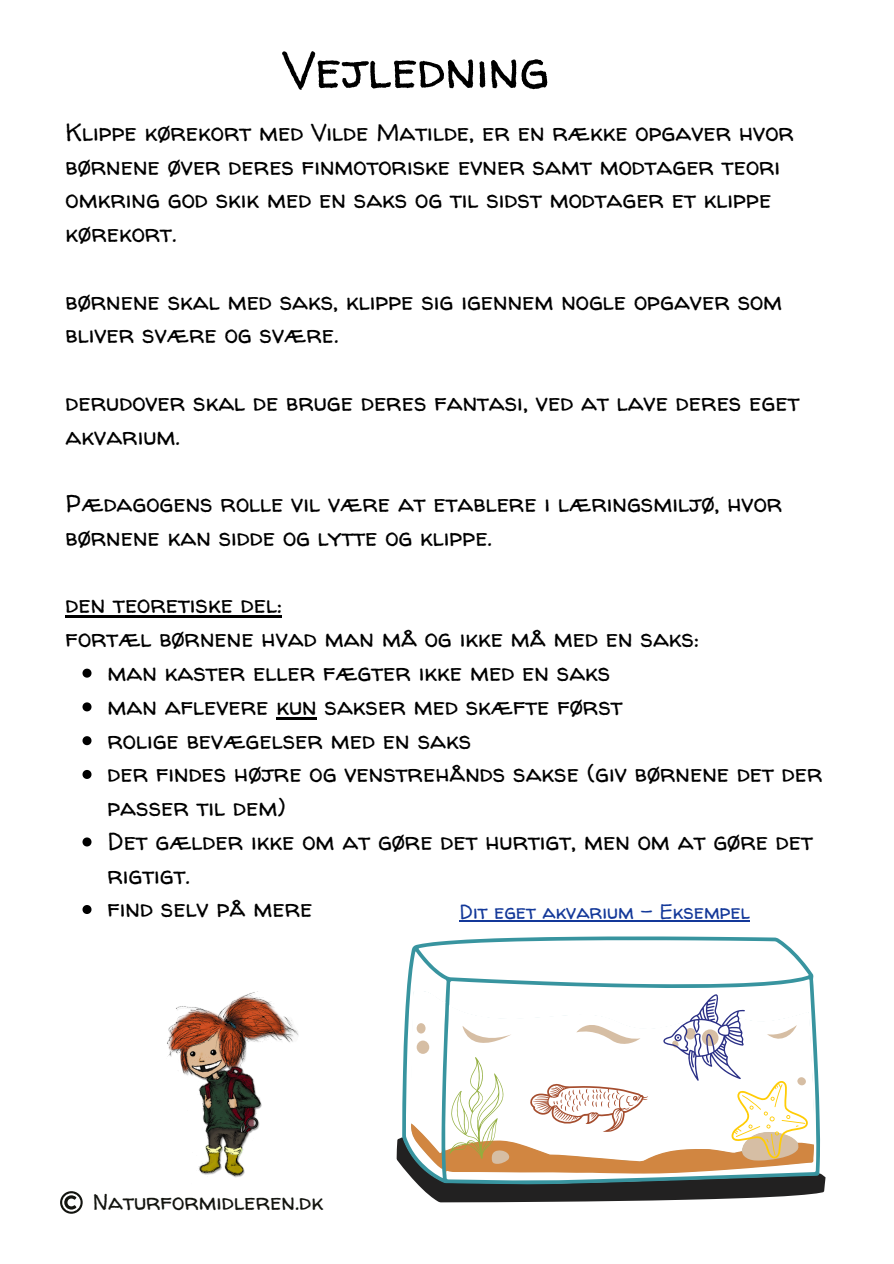
<style>
.page{position:relative;width:894px;height:1264px;background:#fff}
.page>*{position:absolute;margin:0;border:0;box-sizing:border-box;transform-origin:0 0}
.t1{font:52.5px "Walter Turncoat";color:#000}
.t2{font:24.6px/33.8px "Walter Turncoat";color:#000}
.t3{font:22.95px "Walter Turncoat";color:#13140f}
.t4{font:20.4px "Walter Turncoat";color:#133899}
</style>
<div class="page">
<svg style="left:60px;top:1191px;width:23px;height:22px"></svg>
<svg style="left:406px;top:936px;width:408px;height:57px"></svg>
<hr style="left:459px;top:920px;width:290px;height:1px;background:#133899">
<svg style="left:396px;top:993px;width:429px;height:208px"></svg>
<hr style="left:66px;top:615px;width:216px;height:3px;background:#000">
<svg style="left:82px;top:668px;width:9px;height:9px"></svg>
<svg style="left:82px;top:702px;width:9px;height:9px"></svg>
<hr style="left:276px;top:717px;width:40px;height:2px;background:#000">
<svg style="left:82px;top:736px;width:9px;height:9px"></svg>
<svg style="left:82px;top:770px;width:9px;height:9px"></svg>
<svg style="left:82px;top:837px;width:9px;height:9px"></svg>
<svg style="left:82px;top:905px;width:9px;height:9px"></svg>
<img style="left:167px;top:991px;width:132px;height:187px">
<h1 class="t1" style="left:282px;top:33px;width:268px">Vejledning</h1>
<h2 class="t2" style="left:66px;top:115px;width:729px">Klippe kørekort med Vilde Matilde, er en række opgaver hvor børnene øver deres finmotoriske evner samt modtager teori omkring god skik med en saks og til sidst modtager et klippe kørekort.</h2>
<h2 class="t2" style="left:66px;top:283px;width:718px">børnene skal med saks, klippe sig igennem nogle opgaver som bliver svære og svære.</h2>
<h2 class="t2" style="left:66px;top:385px;width:735px">derudover skal de bruge deres fantasi, ved at lave deres eget akvarium.</h2>
<p class="t2" style="left:66px;top:486px;width:718px">Pædagogens rolle vil være at etablere i læringsmiljø, hvor børnene kan sidde og lytte og klippe.</p>
<p class="t2" style="left:66px;top:587px;width:634px">den teoretiske del:<br>fortæl børnene hvad man må og ikke må med en saks:</p>
<p class="t2" style="left:107px;top:655px;width:504px">man kaster eller fægter ikke med en saks</p>
<p class="t2" style="left:107px;top:688px;width:516px">man aflevere kun sakser med skæfte først</p>
<p class="t2" style="left:107px;top:722px;width:365px">rolige bevægelser med en saks</p>
<p class="t2" style="left:107px;top:756px;width:716px">der findes højre og venstrehånds sakse (giv børnene det der passer til dem)</p>
<p class="t2" style="left:107px;top:823px;width:706px">Det gælder ikke om at gøre det hurtigt, men om at gøre det rigtigt.</p>
<p class="t2" style="left:107px;top:891px;width:206px">find selv på mere</p>
<h2 class="t4" style="left:459px;top:897px;width:292px">Dit eget akvarium - Eksempel</h2>
<h2 class="t3" style="left:93px;top:1186px;width:232px">Naturformidleren.dk</h2>
</div>
